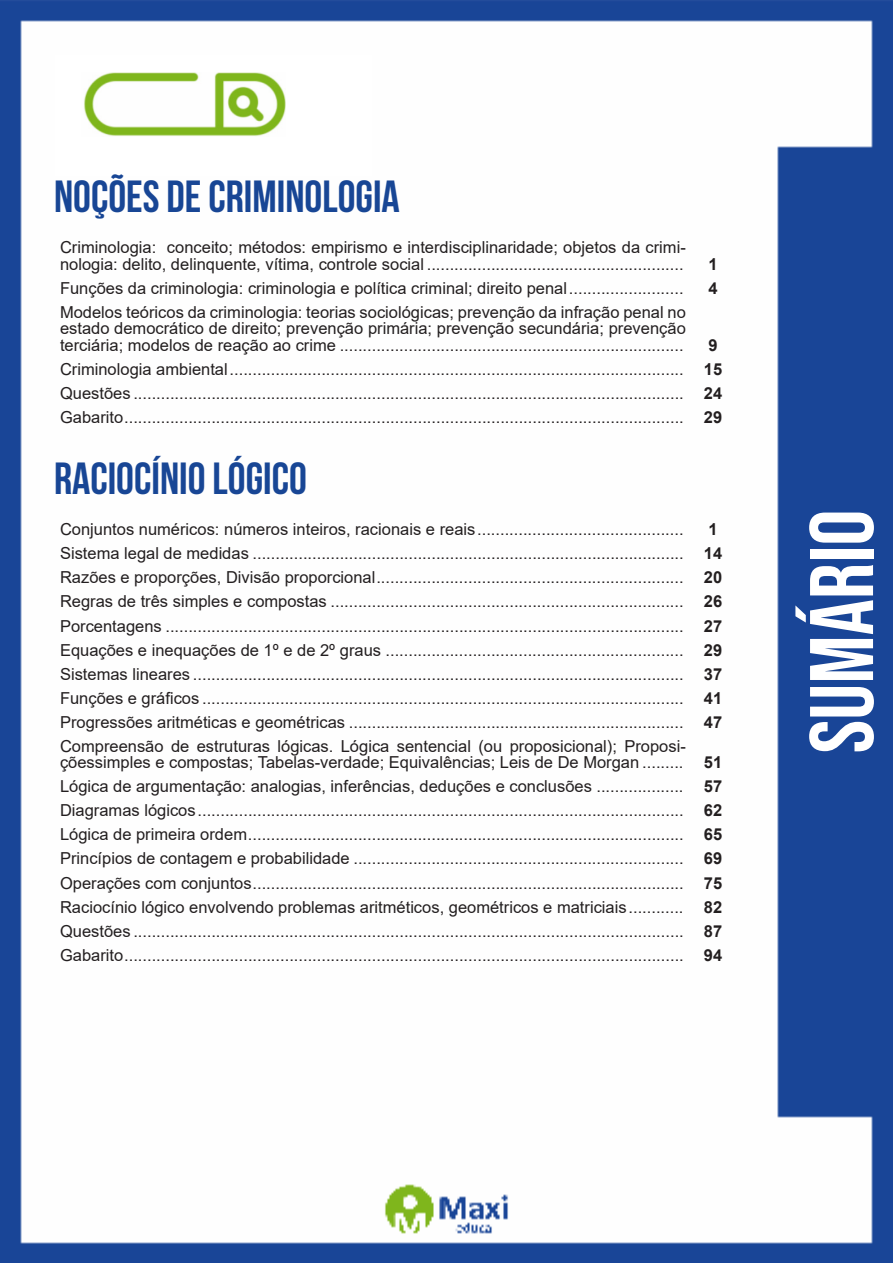
<style>
.page{position:relative;width:893px;height:1263px;background:#fff}
.page>*{position:absolute;margin:0;border:0;box-sizing:border-box;transform-origin:0 0}
.t1{font:90px "Bebas Neue";color:#fff}
.t2{font:700 45px "Bebas Neue";color:#184695}
.ALTERNATIVAS{font:16.5px/16.5px "Arial";color:#231f20}
.INDICE{font:700 16.5px "Arial";color:#231f20}
</style>
<div class="page">
<img style="left:0;top:0;width:893px;height:1263px">
<div style="left:55px;top:55px;width:317px;height:121px;background:#fff"></div>
<img style="left:84px;top:72px;width:201px;height:64px">
<p class="t2" style="left:54px;top:172px;width:347px">NOÇÕES DE CRIMINOLOGIA</p>
<p class="ALTERNATIVAS" style="left:60px;top:239px;width:627px">Criminologia: conceito; métodos: empirismo e interdisciplinaridade; objetos da crimi&shy;nologia: delito, delinquente, vítima, controle social ........................................................</p>
<p class="INDICE" style="left:708px;top:252px;width:11px">1</p>
<p class="ALTERNATIVAS" style="left:60px;top:280px;width:625px">Funções da criminologia: criminologia e política criminal; direito penal.........................</p>
<p class="INDICE" style="left:708px;top:276px;width:11px">4</p>
<p class="ALTERNATIVAS" style="left:60px;top:304px;width:627px;text-align:justify">Modelos teóricos da criminologia: teorias sociológicas; prevenção da infração penal no estado democrático de direito; prevenção primária; prevenção secundária; prevenção terciária; modelos de reação ao crime ...........................................................................</p>
<p class="INDICE" style="left:708px;top:333px;width:11px">9</p>
<p class="ALTERNATIVAS" style="left:60px;top:361px;width:625px">Criminologia ambiental...................................................................................................</p>
<p class="INDICE" style="left:704px;top:357px;width:20px">15</p>
<p class="ALTERNATIVAS" style="left:60px;top:385px;width:625px">Questões ........................................................................................................................</p>
<p class="INDICE" style="left:704px;top:381px;width:20px">24</p>
<p class="ALTERNATIVAS" style="left:60px;top:409px;width:625px">Gabarito..........................................................................................................................</p>
<p class="INDICE" style="left:704px;top:405px;width:20px">29</p>
<p class="t2" style="left:54px;top:454px;width:254px">RACIOCÍNIO LÓGICO</p>
<p class="ALTERNATIVAS" style="left:60px;top:521px;width:625px">Conjuntos numéricos: números inteiros, racionais e reais.............................................</p>
<p class="INDICE" style="left:708px;top:518px;width:11px">1</p>
<p class="ALTERNATIVAS" style="left:60px;top:545px;width:625px">Sistema legal de medidas ..............................................................................................</p>
<p class="INDICE" style="left:704px;top:542px;width:20px">14</p>
<p class="ALTERNATIVAS" style="left:60px;top:569px;width:625px">Razões e proporções, Divisão proporcional...................................................................</p>
<p class="INDICE" style="left:704px;top:566px;width:20px">20</p>
<p class="ALTERNATIVAS" style="left:60px;top:593px;width:625px">Regras de três simples e compostas .............................................................................</p>
<p class="INDICE" style="left:704px;top:590px;width:20px">26</p>
<p class="ALTERNATIVAS" style="left:60px;top:617px;width:625px">Porcentagens .................................................................................................................</p>
<p class="INDICE" style="left:704px;top:614px;width:20px">27</p>
<p class="ALTERNATIVAS" style="left:60px;top:641px;width:625px">Equações e inequações de 1º e de 2º graus .................................................................</p>
<p class="INDICE" style="left:704px;top:638px;width:20px">29</p>
<p class="ALTERNATIVAS" style="left:60px;top:665px;width:625px">Sistemas lineares ...........................................................................................................</p>
<p class="INDICE" style="left:704px;top:662px;width:20px">37</p>
<p class="ALTERNATIVAS" style="left:60px;top:689px;width:625px">Funções e gráficos .........................................................................................................</p>
<p class="INDICE" style="left:704px;top:686px;width:20px">41</p>
<p class="ALTERNATIVAS" style="left:60px;top:713px;width:625px">Progressões aritméticas e geométricas .........................................................................</p>
<p class="INDICE" style="left:704px;top:710px;width:20px">47</p>
<p class="ALTERNATIVAS" style="left:60px;top:737px;width:627px">Compreensão de estruturas lógicas. Lógica sentencial (ou proposicional); Proposi&shy;çõessimples e compostas; Tabelas-verdade; Equivalências; Leis de De Morgan .........</p>
<p class="INDICE" style="left:704px;top:751px;width:20px">51</p>
<p class="ALTERNATIVAS" style="left:60px;top:778px;width:625px">Lógica de argumentação: analogias, inferências, deduções e conclusões ...................</p>
<p class="INDICE" style="left:704px;top:775px;width:20px">57</p>
<p class="ALTERNATIVAS" style="left:60px;top:802px;width:625px">Diagramas lógicos..........................................................................................................</p>
<p class="INDICE" style="left:704px;top:799px;width:20px">62</p>
<p class="ALTERNATIVAS" style="left:60px;top:826px;width:625px">Lógica de primeira ordem...............................................................................................</p>
<p class="INDICE" style="left:704px;top:823px;width:20px">65</p>
<p class="ALTERNATIVAS" style="left:60px;top:850px;width:625px">Princípios de contagem e probabilidade ........................................................................</p>
<p class="INDICE" style="left:704px;top:847px;width:20px">69</p>
<p class="ALTERNATIVAS" style="left:60px;top:875px;width:625px">Operações com conjuntos..............................................................................................</p>
<p class="INDICE" style="left:704px;top:871px;width:20px">75</p>
<p class="ALTERNATIVAS" style="left:60px;top:899px;width:625px">Raciocínio lógico envolvendo problemas aritméticos, geométricos e matriciais............</p>
<p class="INDICE" style="left:704px;top:895px;width:20px">82</p>
<p class="ALTERNATIVAS" style="left:60px;top:923px;width:625px">Questões ........................................................................................................................</p>
<p class="INDICE" style="left:704px;top:919px;width:20px">87</p>
<p class="ALTERNATIVAS" style="left:60px;top:947px;width:625px">Gabarito..........................................................................................................................</p>
<p class="INDICE" style="left:704px;top:943px;width:20px">94</p>
<h1 class="t1" style="left:791px;top:753px;width:245px;rotate:-90deg">sumário</h1>
</div>
